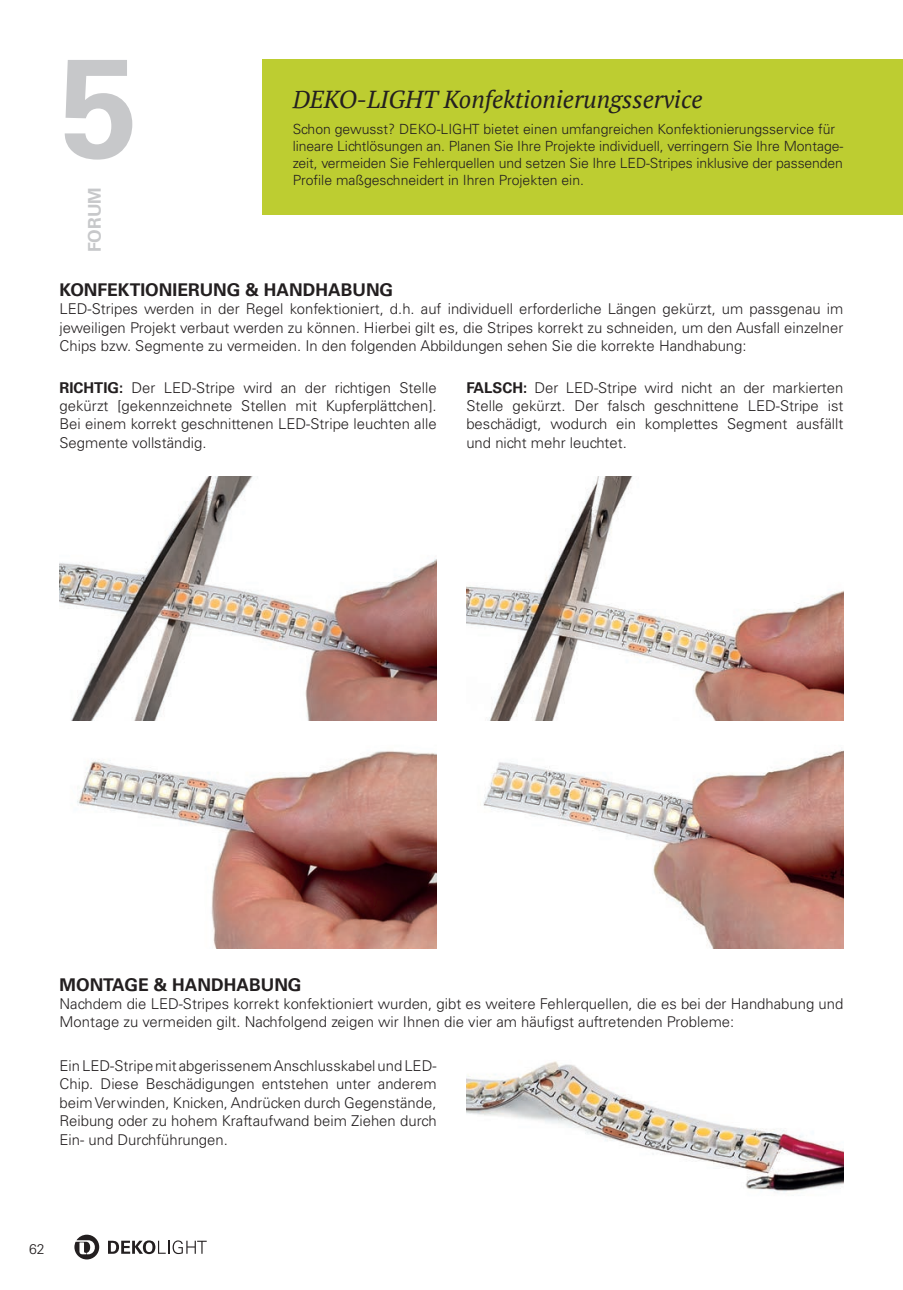
<style>
.page{position:relative;width:903px;height:1290px;background:#fff}
.page>*{position:absolute;margin:0;border:0;box-sizing:border-box;transform-origin:0 0}
.H1_80__30_K{font:700 140px "Univers";color:#c7c8ca}
.H_BOX_14__16_8_K85{font:italic 24.5px "PT Serif";color:#231f20}
.Produktname{font:700 17.5px "Univers";color:#231f20}
.t1{font:700 17.5px "Univers";color:#c7c8ca}
.Text_8_5_10_5{font:300 14.88px/18.4px "Univers";color:#231f20;text-align:justify}
.Fließtext{font:300 14px/16.8px "Univers";letter-spacing:-.005em;color:#231f20}
.s1{font-weight:700}
</style>
<div class="page">
<div style="left:263px;top:60px;width:640px;height:155px;background:#bdcd31"></div>
<img style="left:466px;top:477px;width:377px;height:472px">
<img style="left:60px;top:477px;width:377px;height:472px">
<img style="left:466px;top:1061px;width:377px;height:132px">
<svg style="left:74px;top:1234px;width:25px;height:25px"></svg>
<svg style="left:108px;top:1240px;width:99px;height:14px"></svg>
<p class="H1_80__30_K" style="left:60px;top:26px;width:79px">5</p>
<p class="t1" style="left:85px;top:252px;width:67px;rotate:-90deg">FORUM</p>
<p class="H_BOX_14__16_8_K85" style="left:293px;top:84px;width:411px">DEKO-LIGHT Konfektionierungsservice</p>
<p class="Fließtext" style="left:293px;top:121px;width:552px">Schon gewusst? DEKO-LIGHT bietet einen umfangreichen Konfektionierungsservice für lineare Lichtlösungen an. Planen Sie Ihre Projekte individuell, verringern Sie Ihre Montage&shy;zeit, vermeiden Sie Fehlerquellen und setzen Sie Ihre LED-Stripes inklusive der passenden Profile maßgeschneidert in Ihren Projekten ein.</p>
<p class="Produktname" style="left:60px;top:279px;width:335px">KONFEKTIONIERUNG &amp; HANDHABUNG</p>
<p class="Text_8_5_10_5" style="left:60px;top:300px;width:785px">LED-Stripes werden in der Regel konfektioniert, d.h. auf individuell erforderliche Längen gekürzt, um passgenau im jeweiligen Projekt verbaut werden zu können. Hierbei gilt es, die Stripes korrekt zu schneiden, um den Ausfall einzelner Chips bzw. Segmente zu vermeiden. In den folgenden Abbildungen sehen Sie die korrekte Handhabung:</p>
<p class="Text_8_5_10_5" style="left:466px;top:378px;width:379px"><span class="s1">FALSCH:</span> Der LED-Stripe wird nicht an der markierten Stelle gekü rzt. Der falsch geschnittene LED-Stripe ist beschädigt, wodurch ein komplettes Segment ausfällt und nicht mehr leuchtet.</p>
<p class="Text_8_5_10_5" style="left:60px;top:378px;width:379px"><span class="s1">RICHTIG:</span> Der LED-Stripe wird an der richtigen Stelle gekürzt [gekennzeichnete Stellen mit Kupferplättchen].<br>Bei einem korrekt geschnittenen LED-Stripe leuchten alle Segmente vollständig.</p>
<p class="Produktname" style="left:60px;top:974px;width:244px">MONTAGE &amp; HANDHABUNG</p>
<p class="Text_8_5_10_5" style="left:60px;top:994px;width:785px">Nachdem die LED-Stripes korrekt konfektioniert wurden, gibt es weitere Fehlerquellen, die es bei der Handhabung und<br>Montage zu vermeiden gilt. Nachfolgend zeigen wir Ihnen die vier am häufigst auftretenden Probleme:</p>
<p class="Text_8_5_10_5" style="left:60px;top:1056px;width:379px">Ein LED-Stripe mit abgerissenem Anschlusskabel und LED-Chip. Diese Beschädigungen entstehen unter anderem beim Verwinden, Knicken, Andrücken durch Gegenstände, Reibung oder zu hohem Kraftaufwand beim Ziehen durch Ein- und Durchführungen.</p>
<p class="Fließtext" style="left:29px;top:1240px;width:17px">62</p>
</div>
